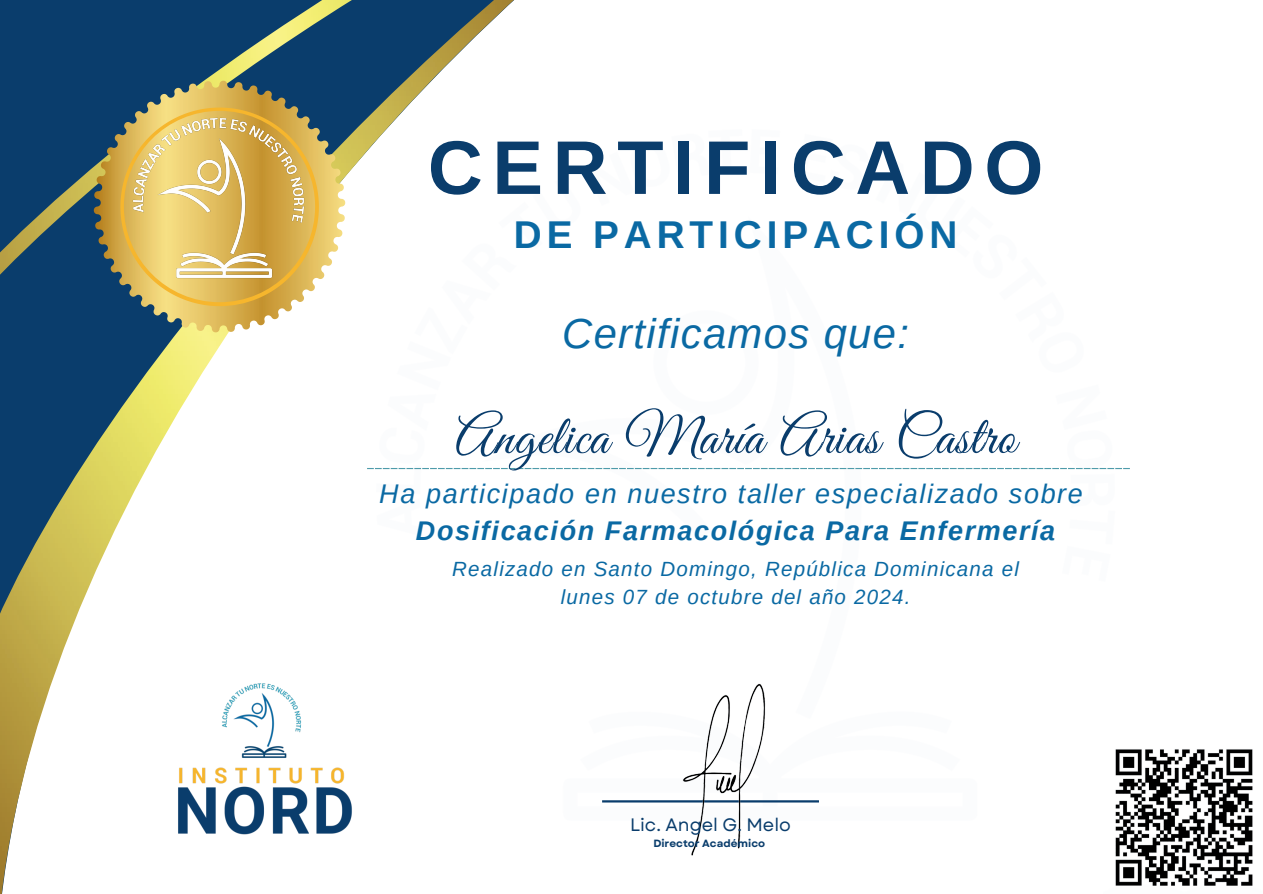
<style>
.page{position:relative;width:1263px;height:894px;background:#fff}
.page>*{position:absolute;margin:0;border:0;box-sizing:border-box;transform-origin:0 0}
.t1{font:700 75.9px "Arimo";letter-spacing:.125em;color:#0a3d6c}
.t2{font:55.2px "Great Vibes";letter-spacing:.015em;color:#0a3d6c}
.t3{font:italic 41.85px "Arimo";letter-spacing:.03em;color:#0a69a3}
.t4{font:700 38.7px "Arimo";letter-spacing:.125em;color:#0a69a3}
.t5{font:italic 27px "Arimo";letter-spacing:.06em;color:#0a69a3}
.t6{font:italic 700 27px "Arimo";letter-spacing:.06em;color:#0a69a3}
.t7{font:italic 20.55px/28.2px "Arimo";letter-spacing:.06em;color:#0a69a3;text-align:center}
.t8{font:18px "Garet";color:#0a3d6c}
.t9{font:700 10.5px "Garet";color:#0a3d6c}
</style>
<div class="page">
<svg style="left:804px;top:468px;width:326px;height:1px"></svg>
<img style="left:0;top:0;width:804px;height:893px">
<img style="left:92px;top:79px;width:255px;height:254px">
<svg style="left:120px;top:107px;width:199px;height:199px"></svg>
<img style="left:1115px;top:749px;width:138px;height:137px">
<img style="left:126px;top:104px;width:185px;height:185px">
<hr style="left:602px;top:800px;width:217px;height:2px;background:#0a3d6c">
<img style="left:642px;top:680px;width:168px;height:177px">
<h1 class="t1" style="left:428px;top:115px;width:617px">CERTIFICADO</h1>
<h3 class="t4" style="left:514px;top:208px;width:445px">DE PARTICIPACIÓN</h3>
<h3 class="t3" style="left:562px;top:306px;width:348px">Certificamos que:</h3>
<h2 class="t2" style="left:455px;top:406px;width:562px">Angelica María Arias Castro</h2>
<h3 class="t5" style="left:379px;top:475px;width:705px">Ha participado en nuestro taller especializado sobre</h3>
<h3 class="t6" style="left:416px;top:512px;width:641px">Dosificación Farmacológica Para Enfermería</h3>
<p class="t7" style="left:452px;top:554px;width:568px">Realizado en Santo Domingo, República Dominicana el lunes 07 de octubre del año 2024.</p>
<p class="t8" style="left:630px;top:813px;width:162px">Lic. Angel G. Melo</p>
<p class="t9" style="left:653px;top:837px;width:113px">Director Académico</p>
</div>
